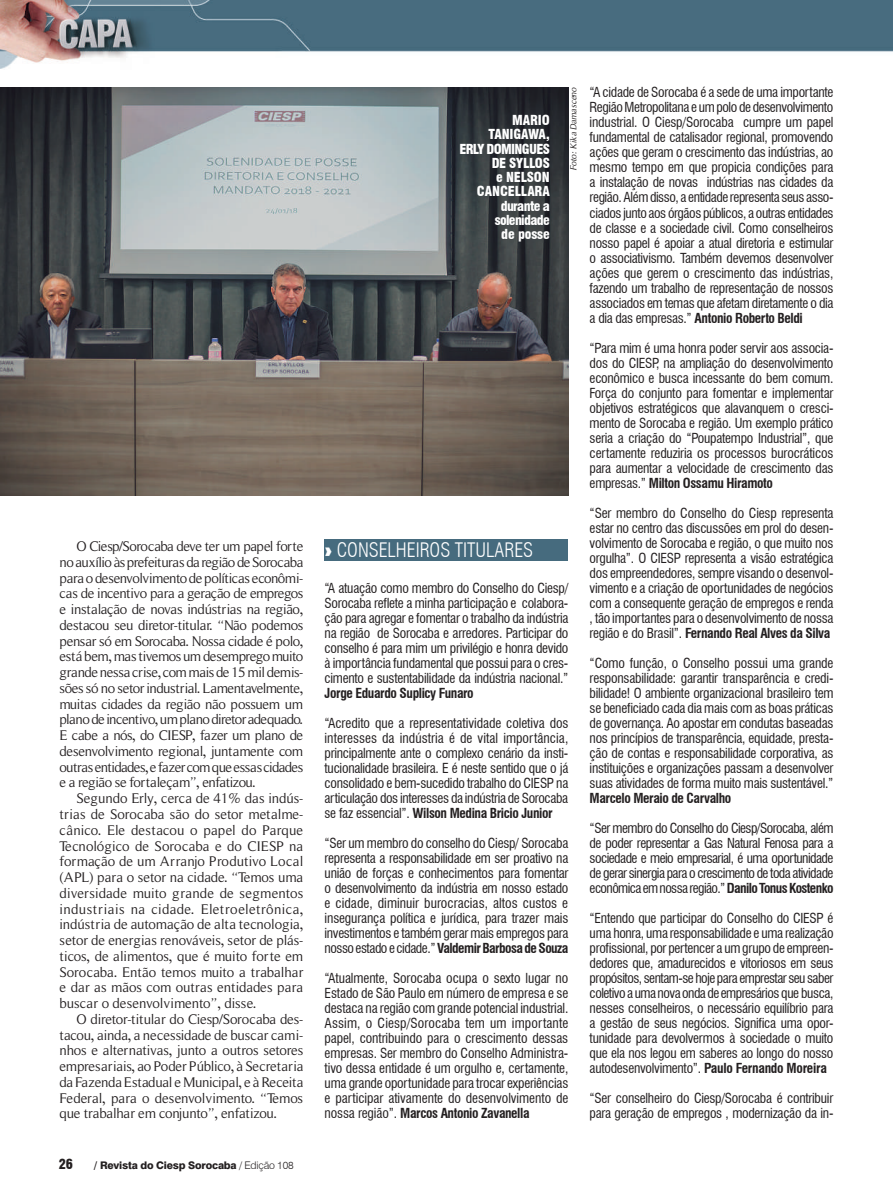
<style>
.page{position:relative;width:893px;height:1191px;background:#fff}
.page>*{position:absolute;margin:0;border:0;box-sizing:border-box;transform-origin:0 0}
.t1{font:300 condensed 19.5px "Swiss 721 BT";color:#fff}
.t2{font:14.25px/15.8px "Roman Serif";letter-spacing:-.015em;color:#231f20;text-align:justify}
.t3{font:condensed 13.5px/15px "Swiss 721 BT";letter-spacing:-.02em;color:#231f20;text-align:justify}
.t4{font:900 condensed 13.5px/14.2px "Swiss 721 BT";letter-spacing:-.02em;color:#fff;text-align:right}
.t5{font:700 condensed 13.5px "Swiss 721 BT";letter-spacing:-.03em;color:#231f20}
.t6{font:900 condensed 13.5px "Swiss 721 BT";color:#231f20}
.t7{font:800 10.5px "Swiss 721 BT";letter-spacing:-.02em;color:#231f20}
.t8{font:italic 9px "Roman Serif";color:#231f20}
.s1{font-weight:300}
.s2{font-family:"Frutiger";font-weight:900;font-stretch:normal}
.s3{font-weight:700}
</style>
<div class="page">
<img style="left:0;top:0;width:893px;height:69px">
<div style="left:325px;top:539px;width:243px;height:22px;background:#466b7e"></div>
<img style="left:0;top:87px;width:568px;height:408px">
<p class="t2" style="left:60px;top:538px;width:245px;text-indent:17px">O Ciesp/Sorocaba deve ter um papel forte no auxílio às prefeituras da região de Sorocaba para o desenvolvimento de políticas econômi&shy;cas de incentivo para a geração de empregos e instalação de novas indústrias na região, destacou seu diretor-titular. “Não podemos pensar só em Sorocaba. Nossa cidade é polo, está bem, mas tivemos um desemprego muito grande nessa crise, com mais de 15 mil demis&shy;sões só no setor industrial. Lamentavelmente, muitas cidades da região não possuem um plano de incentivo, um plano diretor adequado.<br>E cabe a nós, do CIESP, fazer um plano de desenvolvimento regional, juntamente com outras entidades, e fazer com que essas cidades e a região se fortaleçam”, enfatizou.</p>
<p class="t2" style="left:60px;top:790px;width:245px;text-indent:17px">Segundo Erly, cerca de 41% das indús&shy;trias de Sorocaba são do setor metalme&shy;cânico. Ele destacou o papel do Parque Tecnológico de Sorocaba e do CIESP na formação de um Arranjo Produtivo Local (APL) para o setor na cidade. “Temos uma diversidade muito grande de segmentos industriais na cidade. Eletroeletrônica, indústria de automação de alta tecnologia, setor de energias renováveis, setor de plás&shy;ticos, de alimentos, que é muito forte em Sorocaba. Então temos muito a trabalhar e dar as mãos com outras entidades para buscar o desenvolvimento”, disse.</p>
<p class="t2" style="left:60px;top:1011px;width:245px;text-indent:17px">O diretor-titular do Ciesp/Sorocaba des&shy;tacou, ainda, a necessidade de buscar cami&shy;nhos e alternativas, junto a outros setores empresariais, ao Poder Público, à Secretaria da Fazenda Estadual e Municipal, e à Receita Federal, para o desenvolvimento. “Temos que trabalhar em conjunto”, enfatizou.</p>
<p class="t6" style="left:59px;top:1156px;width:16px">26</p>
<p class="t7" style="left:94px;top:1159px;width:201px">/ Revista do Ciesp Sorocaba <span class="s1">/ Edição 108</span></p>
<p class="t4" style="left:459px;top:113px;width:92px">MARIO<br>TANIGAWA,<br>ERLY DOMINGUES<br>DE SYLLOS<br>e NELSON<br>CANCELLARA durante a solenidade<br>de posse</p>
<p class="t8" style="left:568px;top:170px;width:84px;rotate:-90deg">Foto: Kika Damasceno</p>
<h1 class="t1" style="left:325px;top:538px;width:210px"><span class="s2">›</span> CONSELHEIROS TITULARES</h1>
<p class="t3" style="left:325px;top:581px;width:245px">“A atuação como membro do Conselho do Ciesp/ Sorocaba reflete a minha participação e colabora&shy;ção para agregar e fomentar o trabalho da indústria na região de Sorocaba e arredores. Participar do conselho é para mim um privilégio e honra devido à importância fundamental que possui para o cres&shy;cimento e sustentabilidade da indústria nacional.”</p>
<p class="t5" style="left:325px;top:685px;width:151px">Jorge Eduardo Suplicy Funaro</p>
<p class="t3" style="left:325px;top:716px;width:245px">“Acredito que a representatividade coletiva dos interesses da indústria é de vital importância, principalmente ante o complexo cenário da insti&shy;tucionalidade brasileira. E é neste sentido que o já consolidado e bem-sucedido trabalho do CIESP na articulação dos interesses da indústria de Sorocaba se faz essencial”. <span class="s3">Wilson Medina Bricio Junior</span></p>
<p class="t3" style="left:325px;top:836px;width:245px">“Ser um membro do conselho do Ciesp/ Sorocaba representa a responsabilidade em ser proativo na união de forças e conhecimentos para fomentar o desenvolvimento da indústria em nosso estado e cidade, diminuir burocracias, altos custos e insegurança política e jurídica, para trazer mais investimentos e também gerar mais empregos para nosso estado e cidade.” <span class="s3">Valdemir Barbosa de Souza</span></p>
<p class="t3" style="left:325px;top:971px;width:245px">“Atualmente, Sorocaba ocupa o sexto lugar no Estado de São Paulo em número de empresa e se destaca na região com grande potencial industrial.<br>Assim, o Ciesp/Sorocaba tem um importante papel, contribuindo para o crescimento dessas empresas. Ser membro do Conselho Administra&shy;tivo dessa entidade é um orgulho e, certamente, uma grande oportunidade para trocar experiências e participar ativamente do desenvolvimento de nossa região”. <span class="s3">Marcos Antonio Zavanella</span></p>
<p class="t3" style="left:590px;top:85px;width:245px">“A cidade de Sorocaba é a sede de uma importante Região Metropolitana e um polo de desenvolvimento industrial. O Ciesp/Sorocaba cumpre um papel fundamental de catalisador regional, promovendo ações que geram o crescimento das indústrias, ao mesmo tempo em que propicia condições para a instalação de novas indústrias nas cidades da região. Além disso, a entidade representa seus asso&shy;ciados junto aos órgãos públicos, a outras entidades de classe e a sociedade civil. Como conselheiros nosso papel é apoiar a atual diretoria e estimular o associativismo. Também devemos desenvolver ações que gerem o crescimento das indústrias, fazendo um trabalho de representação de nossos associados em temas que afetam diretamente o dia a dia das empresas.” <span class="s3">Antonio Roberto Beldi</span></p>
<p class="t3" style="left:590px;top:340px;width:245px">“Para mim é uma honra poder servir aos associa&shy;dos do CIESP, na ampliação do desenvolvimento econômico e busca incessante do bem comum.<br>Força do conjunto para fomentar e implementar objetivos estratégicos que alavanquem o cresci&shy;mento de Sorocaba e região. Um exemplo prático seria a criação do “Poupatempo Industrial”, que certamente reduziria os processos burocráticos para aumentar a velocidade de crescimento das empresas.” <span class="s3">Milton Ossamu Hiramoto</span></p>
<p class="t3" style="left:590px;top:505px;width:245px">“Ser membro do Conselho do Ciesp representa estar no centro das discussões em prol do desen&shy;volvimento de Sorocaba e região, o que muito nos orgulha”. O CIESP representa a visão estratégica dos empreendedores, sempre visando o desenvol&shy;vimento e a criação de oportunidades de negócios com a consequente geração de empregos e renda , tão importantes para o desenvolvimento de nossa região e do Brasil”. <span class="s3">Fernando Real Alves da Silva</span></p>
<p class="t3" style="left:590px;top:655px;width:245px">“Como função, o Conselho possui uma grande responsabilidade: garantir transparência e credi&shy;bilidade! O ambiente organizacional brasileiro tem se beneficiado cada dia mais com as boas práticas de governança. Ao apostar em condutas baseadas nos princípios de transparência, equidade, presta&shy;ção de contas e responsabilidade corporativa, as instituições e organizações passam a desenvolver suas atividades de forma muito mais sustentável.”</p>
<p class="t5" style="left:590px;top:789px;width:143px">Marcelo Meraio de Carvalho</p>
<p class="t3" style="left:590px;top:820px;width:245px">“Ser membro do Conselho do Ciesp/Sorocaba, além de poder representar a Gas Natural Fenosa para a sociedade e meio empresarial, é uma oportunidade de gerar sinergia para o crescimento de toda atividade econômica em nossa região.” <span class="s3">Danilo Tonus Kostenko</span></p>
<p class="t3" style="left:590px;top:910px;width:245px">“Entendo que participar do Conselho do CIESP é uma honra, uma responsabilidade e uma realização profissional, por pertencer a um grupo de empreen&shy;dedores que, amadurecidos e vitoriosos em seus propósitos, sentam-se hoje para emprestar seu saber coletivo a uma nova onda de empresários que busca, nesses conselheiros, o necessário equilíbrio para a gestão de seus negócios. Significa uma opor&shy;tunidade para devolvermos à sociedade o muito que ela nos legou em saberes ao longo do nosso autodesenvolvimento”. <span class="s3">Paulo Fernando Moreira</span></p>
<p class="t3" style="left:590px;top:1090px;width:245px">“Ser conselheiro do Ciesp/Sorocaba é contribuir para geração de empregos , modernização da in-</p>
</div>
